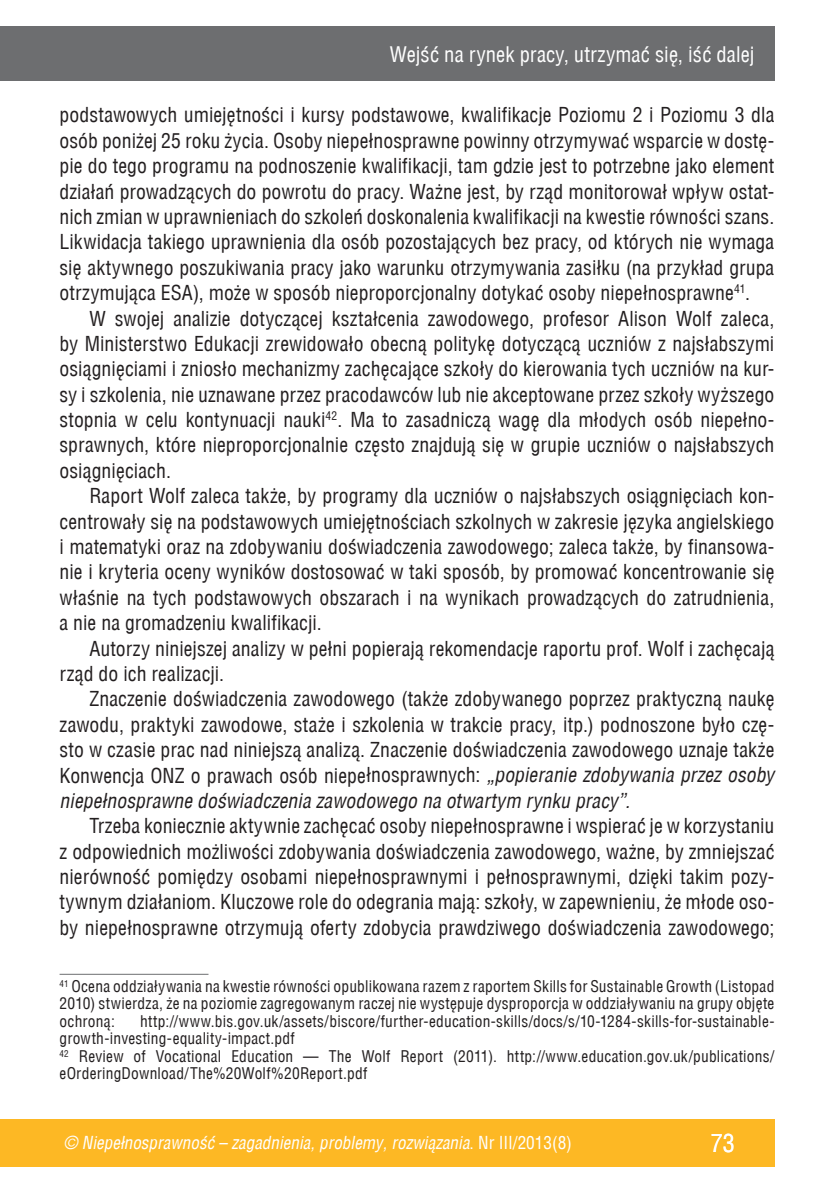
<style>
.page{position:relative;width:834px;height:1191px;background:#fff}
.page>*{position:absolute;margin:0;border:0;box-sizing:border-box;transform-origin:0 0}
.t1{font:24.5px "Switzerland Condensed";color:#fff}
.t2{font:21px "Switzerland Condensed";letter-spacing:.005em;color:#fff}
.t3{font:20.12px/25.4px "Switzerland Condensed";color:#231f20;text-align:justify}
.t4{font:italic 17.5px "Switzerland Condensed";color:#fff}
.t5{font:15.75px/17.5px "Switzerland Condensed";letter-spacing:.015em;color:#231f20;text-align:justify}
.s1{font-style:italic}
.s2{font-style:normal}
</style>
<div class="page">
<div style="left:0;top:1119px;width:774px;height:47px;background:#fdb824"></div>
<div style="left:0;top:26px;width:774px;height:55px;background:#6d6e70"></div>
<hr style="left:60px;top:973px;width:148px;height:1px;background:#6d6e70">
<p class="t2" style="left:390px;top:42px;width:366px">Wejść na rynek pracy, utrzymać się, iść dalej</p>
<p class="t3" style="left:60px;top:102px;width:716px">podstawowych umiejętności i kursy podstawowe, kwalifikacje Poziomu 2 i Poziomu 3 dla osób poniżej 25 roku życia. Osoby niepełnosprawne powinny otrzymywać wsparcie w dostę&shy;pie do tego programu na podnoszenie kwalifikacji, tam gdzie jest to potrzebne jako element działań prowadzących do powrotu do pracy. Ważne jest, by rząd monitorował wpływ ostat&shy;nich zmian w uprawnieniach do szkoleń doskonalenia kwalifikacji na kwestie równości szans.<br>Likwidacja takiego uprawnienia dla osób pozostających bez pracy, od których nie wymaga się aktywnego poszukiwania pracy jako warunku otrzymywania zasiłku (na przykład grupa otrzymująca ESA), może w sposób nieproporcjonalny dotykać osoby niepełnosprawne<sup>41</sup>.</p>
<p class="t3" style="left:60px;top:305px;width:716px;text-indent:30px">W swojej analizie dotyczącej kształcenia zawodowego, profesor Alison Wolf zaleca, by Ministerstwo Edukacji zrewidowało obecną politykę dotyczącą uczniów z najsłabszymi osiągnięciami i zniosło mechanizmy zachęcające szkoły do kierowania tych uczniów na kur&shy;sy i szkolenia, nie uznawane przez pracodawców lub nie akceptowane przez szkoły wyższego stopnia w celu kontynuacji nauki<sup>42</sup>. Ma to zasadniczą wagę dla młodych osób niepełno&shy;sprawnych, które nieproporcjonalnie często znajdują się w grupie uczniów o najsłabszych osiągnięciach.</p>
<p class="t3" style="left:60px;top:483px;width:716px;text-indent:30px">Raport Wolf zaleca także, by programy dla uczniów o najsłabszych osiągnięciach kon&shy;centrowały się na podstawowych umiejętnościach szkolnych w zakresie języka angielskiego i matematyki oraz na zdobywaniu doświadczenia zawodowego; zaleca także, by finansowa&shy;nie i kryteria oceny wyników dostosować w taki sposób, by promować koncentrowanie się właśnie na tych podstawowych obszarach i na wynikach prowadzących do zatrudnienia, a nie na gromadzeniu kwalifikacji.</p>
<p class="t3" style="left:60px;top:635px;width:716px;text-indent:30px">Autorzy niniejszej analizy w pełni popierają rekomendacje raportu prof. Wolf i zachęcają rząd do ich realizacji.</p>
<p class="t3" style="left:60px;top:686px;width:716px;text-indent:30px">Znaczenie doświadczenia zawodowego (także zdobywanego poprzez praktyczną naukę zawodu, praktyki zawodowe, staże i szkolenia w trakcie pracy, itp.) podnoszone było czę&shy;sto w czasie prac nad niniejszą analizą. Znaczenie doświadczenia zawodowego uznaje także Konwencja ONZ o prawach osób niepełnosprawnych: <span class="s1">„popieranie zdobywania przez osoby niepełnosprawne doświadczenia zawodowego na otwartym rynku pracy”.</span></p>
<p class="t3" style="left:60px;top:813px;width:716px;text-indent:30px">Trzeba koniecznie aktywnie zachęcać osoby niepełnosprawne i wspierać je w korzystaniu z odpowiednich możliwości zdobywania doświadczenia zawodowego, ważne, by zmniejszać nierówność pomiędzy osobami niepełnosprawnymi i pełnosprawnymi, dzięki takim pozy&shy;tywnym działaniom. Kluczowe role do odegrania mają: szkoły, w zapewnieniu, że młode oso&shy;by niepełnosprawne otrzymują oferty zdobycia prawdziwego doświadczenia zawodowego;</p>
<p class="t5" style="left:60px;top:977px;width:716px"><sup>41</sup> Ocena oddziaływania na kwestie równości opublikowana razem z raportem Skills for Sustainable Growth (Listopad 2010) stwierdza, że na poziomie zagregowanym raczej nie występuje dysproporcja w oddziaływaniu na grupy objęte ochroną:</p>
<p class="t5" style="left:60px;top:1012px;width:716px;text-align:left;text-indent:81px">http://www.bis.gov.uk/assets/biscore/further-education-skills/docs/s/10-1284-skills-for-sustainable&shy;growth-investing-equality-impact.pdf<br><sup>42</sup> Review of Vocational Education — The Wolf Report (2011). http://www.education.gov.uk/publications/ eOrderingDownload/The%20Wolf%20Report.pdf</p>
<p class="t4" style="left:64px;top:1132px;width:509px">© Niepełnosprawność – zagadnienia, problemy, rozwiązania<span class="s2">. Nr III/2013(8)</span></p>
<p class="t1" style="left:710px;top:1129px;width:26px">73</p>
</div>
